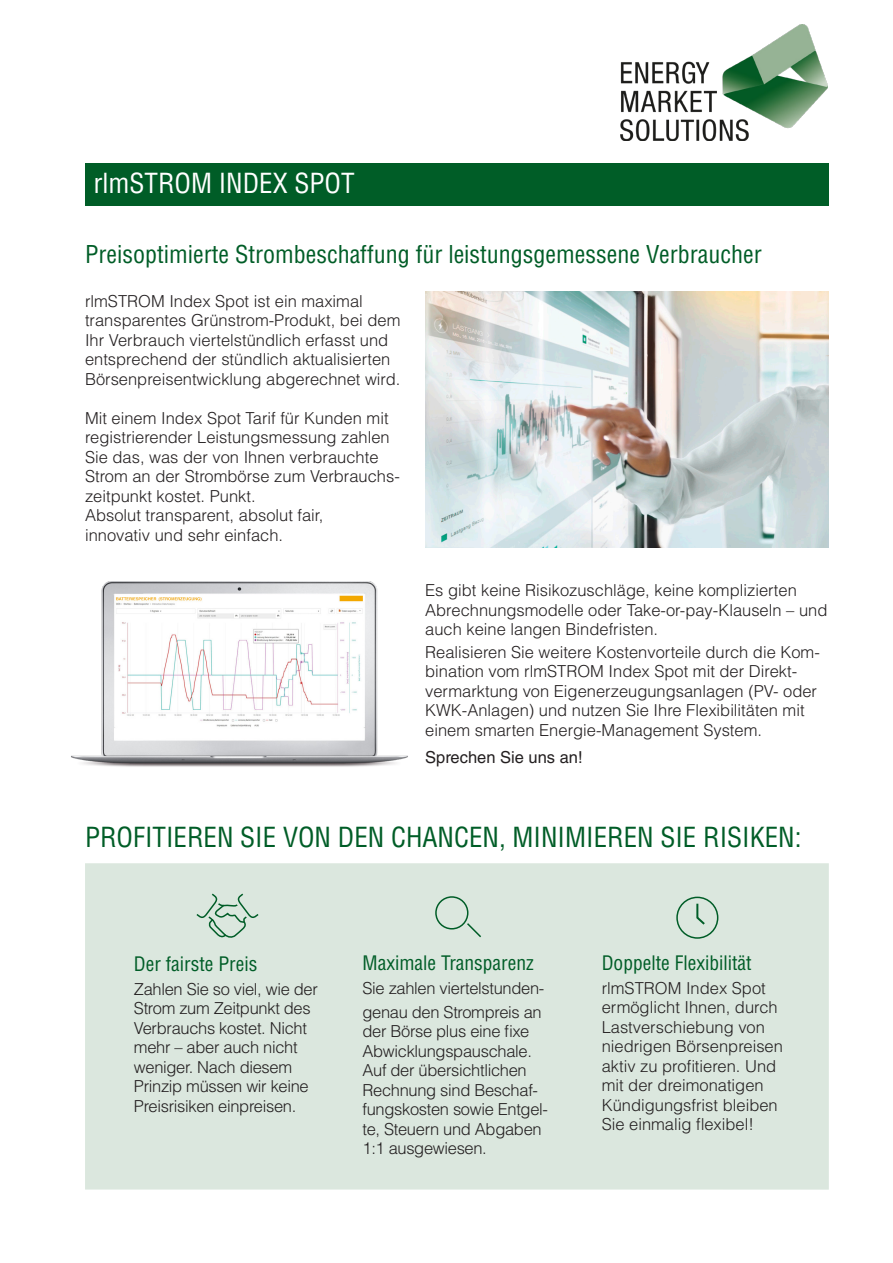
<style>
.page{position:relative;width:893px;height:1263px;background:#fff}
.page>*{position:absolute;margin:0;border:0;box-sizing:border-box;transform-origin:0 0}
.t1{font:condensed 27px "Helvetica LT Std";color:#005d27}
.t2{font:condensed 27px "Helvetica LT Std";color:#fff}
.t3{font:condensed 24px "Helvetica LT Std";color:#005d27}
.t4{font:condensed 19.5px "Helvetica LT Std";color:#005d27}
.t5{font:300 16.5px/19.5px "Helvetica LT Std";color:#231f20}
.t6{font:300 16.5px/19.5px "Helvetica LT Std";letter-spacing:-.02em;color:#231f20}
.t7{font:16.5px "Helvetica LT Std";color:#231f20}
</style>
<div class="page">
<div style="left:85px;top:164px;width:744px;height:42px;background:#005d27"></div>
<img style="left:620px;top:25px;width:207px;height:116px">
<div style="left:85px;top:863px;width:744px;height:326px;background:#dbe7de"></div>
<svg style="left:195px;top:892px;width:65px;height:48px;background:#c3d8ca"></svg>
<div style="left:435px;top:896px;width:33px;height:33px;border:2px solid #005d27;border-radius:50%"></div>
<svg style="left:465px;top:921px;width:18px;height:18px"></svg>
<svg style="left:695px;top:902px;width:12px;height:25px"></svg>
<div style="left:676px;top:897px;width:42px;height:42px;border:2px solid #005d27;border-radius:50%"></div>
<img style="left:425px;top:292px;width:404px;height:255px">
<img style="left:71px;top:581px;width:337px;height:186px">
<p class="t2" style="left:94px;top:166px;width:263px">rlmSTROM INDEX SPOT</p>
<p class="t3" style="left:85px;top:239px;width:678px">Preisoptimierte Strombeschaffung für leistungsgemessene Verbraucher</p>
<p class="t5" style="left:85px;top:291px;width:317px">rlmSTROM Index Spot ist ein maximal transparentes Grünstrom-Produkt, bei dem Ihr Verbrauch viertelstündlich erfasst und entsprechend der stündlich aktualisierten Börsenpreisentwicklung abgerechnet wird.</p>
<p class="t5" style="left:85px;top:408px;width:316px">Mit einem Index Spot Tarif für Kunden mit registrierender Leistungsmessung zahlen Sie das, was der von Ihnen verbrauchte Strom an der Strombörse zum Verbrauchs&shy;zeitpunkt kostet. Punkt.<br>Absolut transparent, absolut fair,<br>innovativ und sehr einfach.</p>
<p class="t5" style="left:425px;top:580px;width:404px">Es gibt keine Risikozuschläge, keine komplizierten<br>Abrechnungsmodelle oder Take-or-pay-Klauseln – und auch keine langen Bindefristen.</p>
<p class="t5" style="left:425px;top:642px;width:396px">Realisieren Sie weitere Kostenvorteile durch die Kom&shy;bination vom rlmSTROM Index Spot mit der Direkt&shy;vermarktung von Eigenerzeugungsanlagen (PV- oder KWK-Anlagen) und nutzen Sie Ihre Flexibilitäten mit einem smarten Energie-Management System.</p>
<p class="t7" style="left:425px;top:747px;width:159px">Sprechen Sie uns an!</p>
<p class="t1" style="left:85px;top:820px;width:718px">PROFITIEREN SIE VON DEN CHANCEN, MINIMIEREN SIE RISIKEN:</p>
<p class="t4" style="left:134px;top:951px;width:125px">Der fairste Preis</p>
<p class="t6" style="left:134px;top:979px;width:185px">Zahlen Sie so viel, wie der<br>Strom zum Zeitpunkt des<br>Verbrauchs kostet. Nicht mehr – aber auch nicht weniger. Nach diesem<br>Prinzip müssen wir keine<br>Preisrisiken einpreisen.</p>
<p class="t4" style="left:362px;top:950px;width:173px">Maximale Transparenz</p>
<p class="t6" style="left:362px;top:976px;width:183px;line-height:24px">Sie zahlen viertelstunden&shy;genau den Strompreis an</p>
<p class="t6" style="left:362px;top:1021px;width:187px">der Börse plus eine fixe<br>Abwicklungspauschale.<br>Auf der übersichtlichen<br>Rechnung sind Beschaf&shy;fungskosten sowie Entgel&shy;te, Steuern und Abgaben<br>1:1 ausgewiesen.</p>
<p class="t4" style="left:602px;top:950px;width:151px">Doppelte Flexibilität</p>
<p class="t5" style="left:602px;top:978px;width:183px">rlmSTROM Index Spot ermöglicht Ihnen, durch<br>Lastverschiebung von niedrigen Börsenpreisen aktiv zu profitieren. Und mit der dreimonatigen<br>Kündigungsfrist bleiben<br>Sie einmalig flexibel!</p>
</div>
